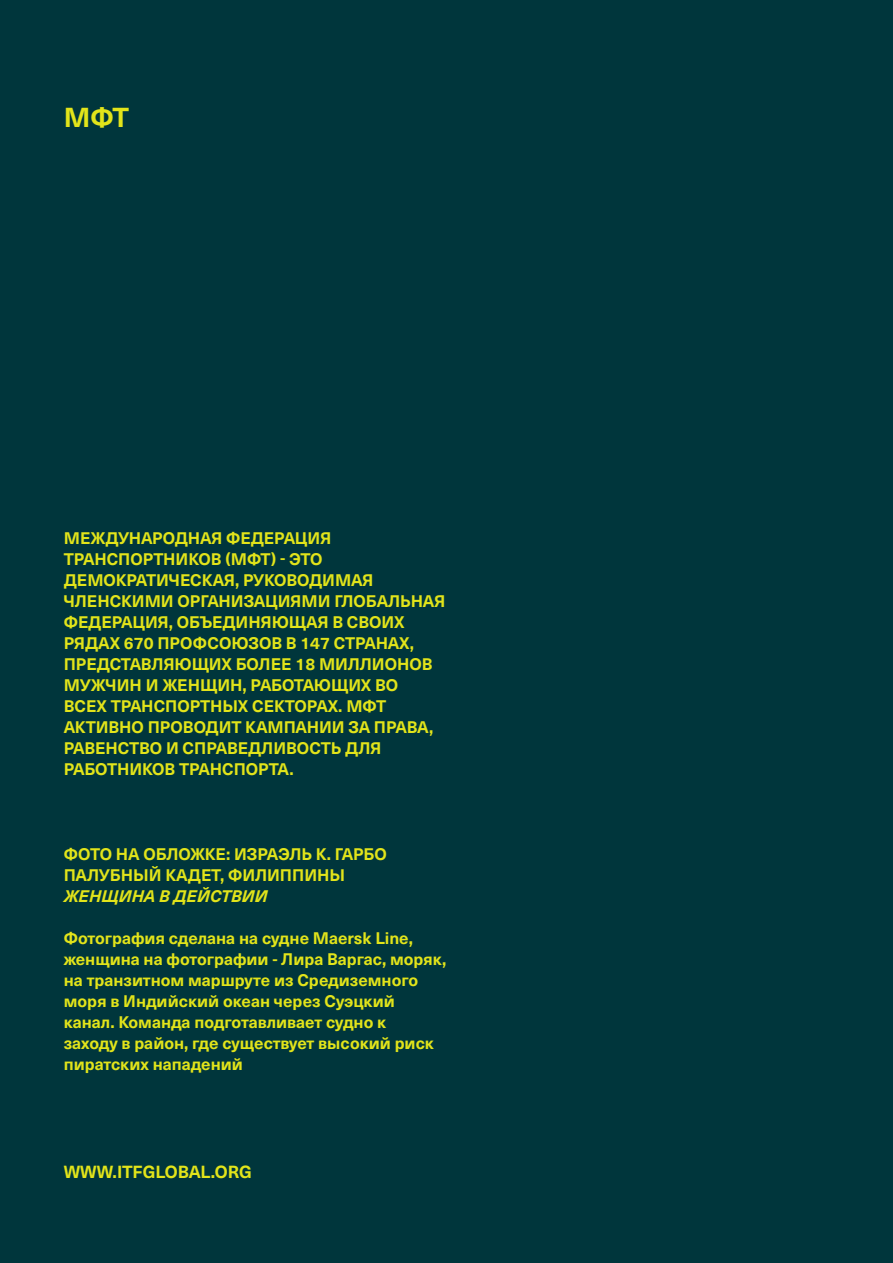
<style>
.page{position:relative;width:893px;height:1263px;background:#00363c}
.page>*{position:absolute;margin:0;border:0;box-sizing:border-box;transform-origin:0 0}
.t1{font:700 27px "Neue Haas Unica W1 G";color:#e2e41a}
.t2{font:700 17.25px "Neue Haas Unica W1 G";letter-spacing:-.005em;color:#e2e41a}
.t3{font:700 16.5px/21px "Neue Haas Unica W1 G";color:#e2e41a}
.t4{font:italic 700 16.5px "Neue Haas Unica W1 G";color:#e2e41a}
</style>
<div class="page">
<h1 class="t1" style="left:64px;top:97px;width:67px">МФТ</h1>
<p class="t3" style="left:64px;top:527px;width:383px">МЕЖДУНАРОДНАЯ ФЕДЕРАЦИЯ<br>ТРАНСПОРТНИКОВ (МФТ) - ЭТО<br>ДЕМОКРАТИЧЕСКАЯ, РУКОВОДИМАЯ<br>ЧЛЕНСКИМИ ОРГАНИЗАЦИЯМИ ГЛОБАЛЬНАЯ<br>ФЕДЕРАЦИЯ, ОБЪЕДИНЯЮЩАЯ В СВОИХ<br>РЯДАХ 670 ПРОФСОЮЗОВ В 147 СТРАНАХ,<br>ПРЕДСТАВЛЯЮЩИХ БОЛЕЕ 18 МИЛЛИОНОВ<br>МУЖЧИН И ЖЕНЩИН, РАБОТАЮЩИХ ВО<br>ВСЕХ ТРАНСПОРТНЫХ СЕКТОРАХ. МФТ<br>АКТИВНО ПРОВОДИТ КАМПАНИИ ЗА ПРАВА,<br>РАВЕНСТВО И СПРАВЕДЛИВОСТЬ ДЛЯ<br>РАБОТНИКОВ ТРАНСПОРТА.</p>
<p class="t3" style="left:64px;top:842px;width:324px">ФОТО НА ОБЛОЖКЕ: ИЗРАЭЛЬ К. ГАРБО<br>ПАЛУБНЫЙ КАДЕТ, ФИЛИППИНЫ</p>
<p class="t4" style="left:64px;top:883px;width:205px">ЖЕНЩИНА В ДЕЙСТВИИ</p>
<p class="t3" style="left:64px;top:926px;width:384px">Фотография сделана на судне Maersk Line, женщина на фотографии - Лира Варгас, моряк, на транзитном маршруте из Средиземного моря в Индийский океан через Суэцкий канал. Команда подготавливает судно к<br>заходу в район, где существует высокий риск пиратских нападений</p>
<p class="t2" style="left:64px;top:1159px;width:190px">WWW.ITFGLOBAL.ORG</p>
</div>
